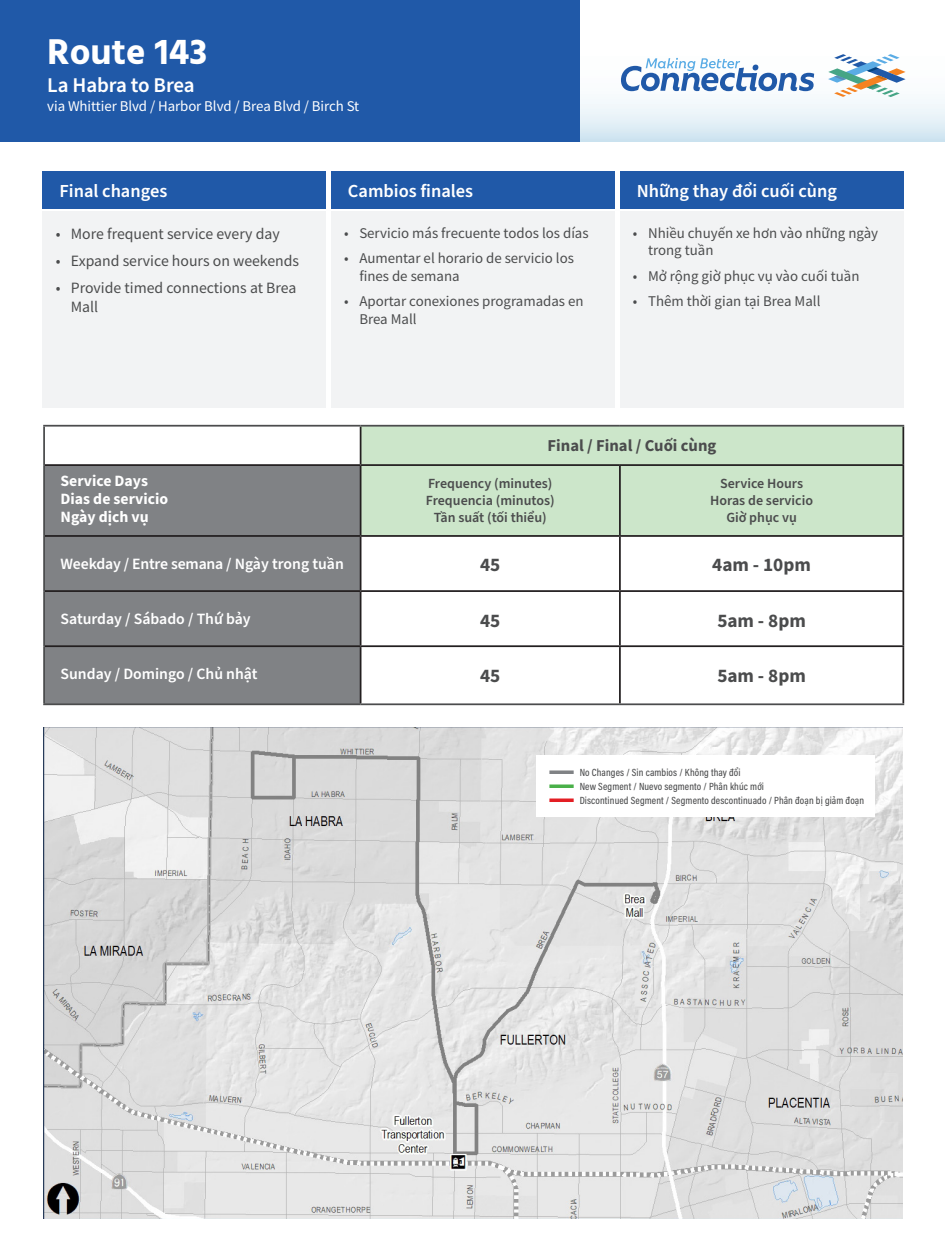
<style>
.page{position:relative;width:945px;height:1260px;background:#fff}
.page>*{position:absolute;margin:0;border:0;box-sizing:border-box;transform-origin:0 0}
.t1{font:700 36.75px "Hind";color:#fff}
.t2{font:600 21px "Source Sans Pro";letter-spacing:-.005em;color:#fff}
.t3{font:700 19.25px "Source Sans Pro";color:#4b4c4d}
.t4{font:600 18.38px "Source Sans Pro";color:#fff}
.t5{font:700 16.62px "Source Sans Pro";color:#4b4c4d}
.t6{font:15.75px/19.2px "Source Sans Pro";color:#4b4c4d}
.t7{font:600 15.75px "Source Sans Pro";color:#fff}
.t8{font:700 15.75px/18.4px "Source Sans Pro";color:#fff}
.t9{font:14.88px/17.5px "Source Sans Pro";color:#4b4c4d}
.t10{font:14.88px "Source Sans Pro";letter-spacing:-.005em;color:#fff}
.t11{font:600 14px/16.8px "Source Sans Pro";color:#4b4c4d;text-align:center}
.t12{font:500 10.5px "Acumin Pro Cond";letter-spacing:.01em;color:#4b4c4d}
</style>
<div class="page">
<div style="left:620px;top:171px;width:284px;height:37px;background:#2059a8"></div>
<div style="left:331px;top:171px;width:284px;height:37px;background:#2059a8"></div>
<div style="left:42px;top:171px;width:284px;height:37px;background:#2059a8"></div>
<svg style="left:580px;top:57px;width:365px;height:85px"></svg>
<svg style="left:621px;top:58px;width:193px;height:33px"></svg>
<svg style="left:828px;top:54px;width:78px;height:43px"></svg>
<div style="left:0;top:0;width:580px;height:142px;background:#2059a8"></div>
<div style="left:620px;top:212px;width:284px;height:196px;background:#f2f3f4"></div>
<div style="left:331px;top:212px;width:284px;height:196px;background:#f2f3f4"></div>
<div style="left:42px;top:212px;width:284px;height:196px;background:#f2f3f4"></div>
<img style="left:44px;top:728px;width:858px;height:491px">
<div style="left:536px;top:755px;width:339px;height:62px;background:#fff"></div>
<svg style="left:549px;top:784px;width:25px;height:4px"></svg>
<hr style="left:549px;top:799px;width:25px;height:3px;background:#e31e24">
<svg style="left:549px;top:770px;width:25px;height:4px"></svg>
<div style="left:361px;top:427px;width:541px;height:108px;background:#cce6ca"></div>
<div style="left:45px;top:466px;width:315px;height:237px;background:#808285"></div>
<hr style="left:902px;top:427px;width:2px;height:37px;background:#231f20">
<hr style="left:361px;top:464px;width:259px;height:2px;background:#231f20">
<hr style="left:620px;top:464px;width:284px;height:2px;background:#231f20">
<hr style="left:619px;top:466px;width:2px;height:69px;background:#231f20">
<hr style="left:902px;top:466px;width:2px;height:69px;background:#231f20">
<hr style="left:361px;top:535px;width:259px;height:2px;background:#231f20">
<hr style="left:620px;top:535px;width:284px;height:2px;background:#231f20">
<hr style="left:619px;top:537px;width:2px;height:53px;background:#231f20">
<hr style="left:902px;top:537px;width:2px;height:53px;background:#231f20">
<hr style="left:361px;top:590px;width:259px;height:2px;background:#231f20">
<hr style="left:620px;top:590px;width:284px;height:2px;background:#231f20">
<hr style="left:619px;top:592px;width:2px;height:53px;background:#231f20">
<hr style="left:902px;top:592px;width:2px;height:53px;background:#231f20">
<hr style="left:361px;top:645px;width:259px;height:2px;background:#231f20">
<hr style="left:360px;top:647px;width:1px;height:56px;background:#231f20">
<hr style="left:620px;top:645px;width:284px;height:2px;background:#231f20">
<hr style="left:619px;top:647px;width:2px;height:56px;background:#231f20">
<hr style="left:902px;top:647px;width:2px;height:56px;background:#231f20">
<hr style="left:360px;top:592px;width:1px;height:53px;background:#231f20">
<hr style="left:45px;top:645px;width:316px;height:2px;background:#231f20">
<hr style="left:360px;top:537px;width:1px;height:53px;background:#231f20">
<hr style="left:45px;top:590px;width:316px;height:2px;background:#231f20">
<hr style="left:360px;top:466px;width:1px;height:69px;background:#231f20">
<hr style="left:45px;top:535px;width:316px;height:2px;background:#231f20">
<hr style="left:360px;top:427px;width:1px;height:37px;background:#231f20">
<hr style="left:45px;top:464px;width:316px;height:2px;background:#231f20">
<hr style="left:43px;top:425px;width:318px;height:2px;background:#4b4c4d">
<hr style="left:43px;top:427px;width:2px;height:38px;background:#4b4c4d">
<hr style="left:361px;top:425px;width:259px;height:2px;background:#4b4c4d">
<hr style="left:620px;top:425px;width:284px;height:2px;background:#4b4c4d">
<hr style="left:43px;top:465px;width:2px;height:71px;background:#4b4c4d">
<hr style="left:43px;top:536px;width:2px;height:55px;background:#4b4c4d">
<hr style="left:43px;top:591px;width:2px;height:55px;background:#4b4c4d">
<hr style="left:43px;top:646px;width:2px;height:57px;background:#4b4c4d">
<hr style="left:43px;top:703px;width:318px;height:2px;background:#4b4c4d">
<hr style="left:361px;top:703px;width:259px;height:2px;background:#4b4c4d">
<hr style="left:620px;top:703px;width:284px;height:2px;background:#4b4c4d">
<h1 class="t1" style="left:47px;top:29px;width:162px">Route 143</h1>
<h2 class="t2" style="left:47px;top:71px;width:149px">La Habra to Brea</h2>
<p class="t10" style="left:47px;top:96px;width:314px">via Whittier Blvd / Harbor Blvd / Brea Blvd / Birch St</p>
<h3 class="t4" style="left:60px;top:178px;width:109px">Final changes</h3>
<h3 class="t4" style="left:348px;top:178px;width:127px">Cambios finales</h3>
<p class="t6" style="left:56px;top:224px;width:226px">• More frequent service every day</p>
<p class="t6" style="left:56px;top:251px;width:245px">• Expand service hours on weekends</p>
<p class="t6" style="left:71px;top:278px;width:227px;text-indent:-15px">• Provide timed connections at Brea<br>Mall</p>
<p class="t9" style="left:344px;top:224px;width:246px">• Servicio más frecuente todos los días</p>
<p class="t9" style="left:359px;top:250px;width:216px;text-indent:-15px">• Aumentar el horario de servicio los fines de semana</p>
<p class="t9" style="left:359px;top:292px;width:226px;text-indent:-15px">• Aportar conexiones programadas en<br>Brea Mall</p>
<h3 class="t4" style="left:637px;top:178px;width:202px">Những thay đổi cuối cùng</h3>
<p class="t9" style="left:648px;top:224px;width:232px;text-indent:-15px">• Nhiều chuyến xe hơn vào những ngày trong tuần</p>
<p class="t9" style="left:633px;top:267px;width:228px">• Mở rộng giờ phục vụ vào cuối tuần</p>
<p class="t9" style="left:633px;top:292px;width:189px">• Thêm thời gian tại Brea Mall</p>
<p class="t5" style="left:548px;top:435px;width:170px">Final / Final / Cuối cùng</p>
<p class="t8" style="left:61px;top:471px;width:109px">Service Days<br>Dias de servicio<br>Ngày dịch vụ</p>
<p class="t11" style="left:426px;top:476px;width:130px">Frequency (minutes)<br>Frequencia (minutos)<br>Tần suất (tối thiểu)</p>
<p class="t11" style="left:710px;top:476px;width:104px">Service Hours<br>Horas de servicio<br>Giờ phục vụ</p>
<p class="t7" style="left:61px;top:553px;width:285px">Weekday / Entre semana / Ngày trong tuần</p>
<h2 class="t3" style="left:480px;top:552px;width:22px">45</h2>
<h2 class="t3" style="left:712px;top:552px;width:100px">4am - 10pm</h2>
<p class="t7" style="left:61px;top:608px;width:192px">Saturday / Sábado / Thứ bảy</p>
<h2 class="t3" style="left:480px;top:607px;width:22px">45</h2>
<h2 class="t3" style="left:717px;top:607px;width:90px">5am - 8pm</h2>
<p class="t7" style="left:61px;top:663px;width:198px">Sunday / Domingo / Chủ nhật</p>
<h2 class="t3" style="left:480px;top:662px;width:22px">45</h2>
<h2 class="t3" style="left:717px;top:662px;width:90px">5am - 8pm</h2>
<p class="t12" style="left:580px;top:765px;width:162px">No Changes / Sin cambios / Không thay đổi</p>
<p class="t12" style="left:580px;top:779px;width:186px">New Segment / Nuevo segmento / Phân khúc mới</p>
<p class="t12" style="left:580px;top:793px;width:286px">Discontinued Segment / Segmento descontinuado / Phân đoạn bị giảm đoạn</p>
</div>
